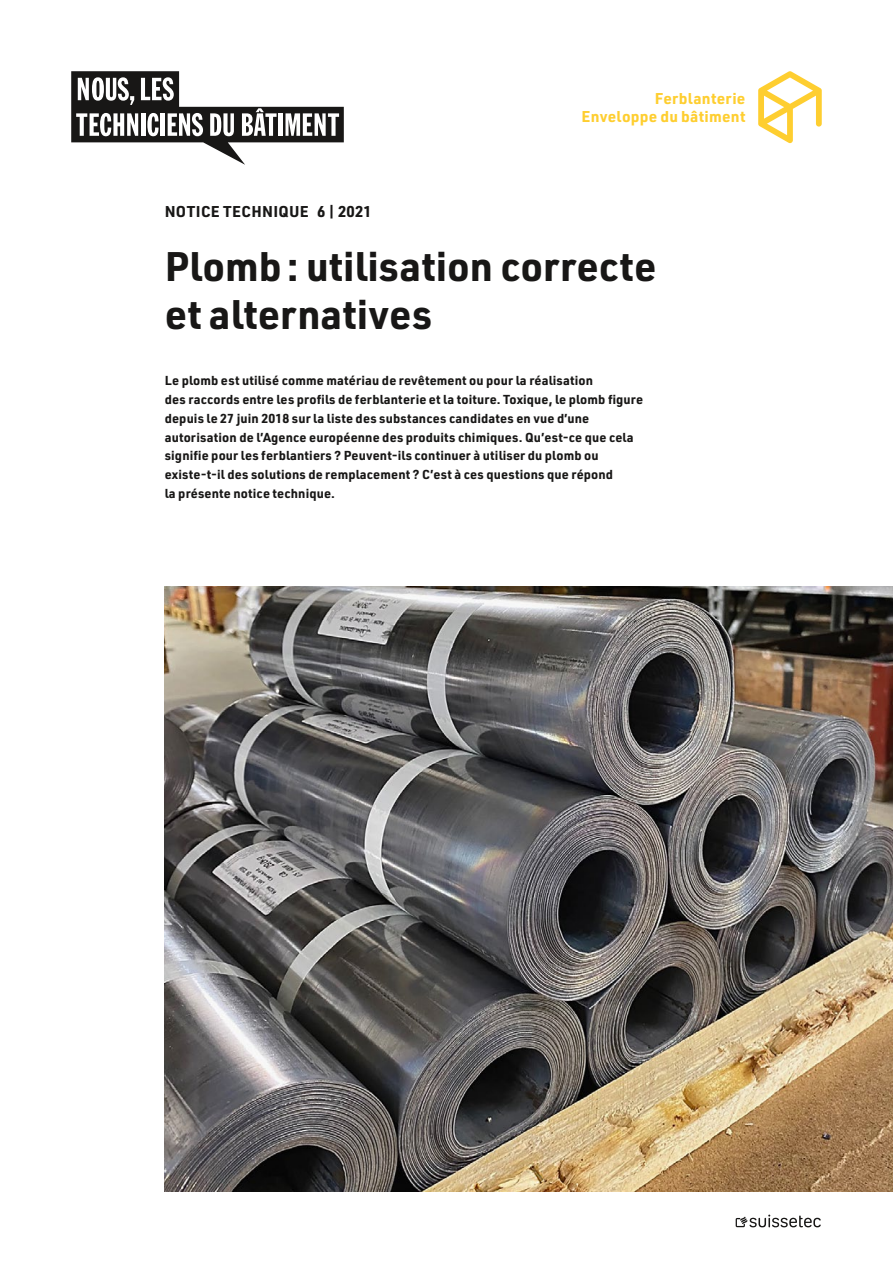
<style>
.page{position:relative;width:893px;height:1263px;background:#fff}
.page>*{position:absolute;margin:0;border:0;box-sizing:border-box;transform-origin:0 0}
.t1{font:700 40.5px/48px "URWDIN";letter-spacing:.005em;color:#181716}
.t2{font:700 15.3px/18.8px "URWDIN";letter-spacing:.015em;color:#fece30;text-align:right}
.t3{font:700 15.3px "URWDIN";letter-spacing:.02em;color:#181716}
.t4{font:700 12.75px/18.8px "URWDIN";letter-spacing:.01em;color:#181716}
</style>
<div class="page">
<svg style="left:736px;top:1214px;width:85px;height:13px"></svg>
<img style="left:165px;top:586px;width:728px;height:606px">
<svg style="left:71px;top:71px;width:273px;height:94px"></svg>
<svg style="left:758px;top:71px;width:64px;height:72px"></svg>
<p class="t3" style="left:165px;top:201px;width:208px">NOTICE TECHNIQUE 6 | 2021</p>
<p class="t2" style="left:582px;top:88px;width:165px">Ferblanterie<br>Enveloppe du bâtiment</p>
<h1 class="t1" style="left:165px;top:241px;width:493px">Plomb : utilisation correcte et alternatives</h1>
<p class="t4" style="left:165px;top:371px;width:480px">Le plomb est utilisé comme matériau de revêtement ou pour la réalisation<br>des raccords entre les profils de ferblanterie et la toiture. Toxique, le plomb figure depuis le 27 juin 2018 sur la liste des substances candidates en vue d’une autorisation de l’Agence européenne des produits chimiques. Qu’est-ce que cela signifie pour les ferblantiers ? Peuvent-ils continuer à utiliser du plomb ou existe-t-il des solutions de remplacement ? C’est à ces questions que répond<br>la présente notice technique.</p>
</div>
